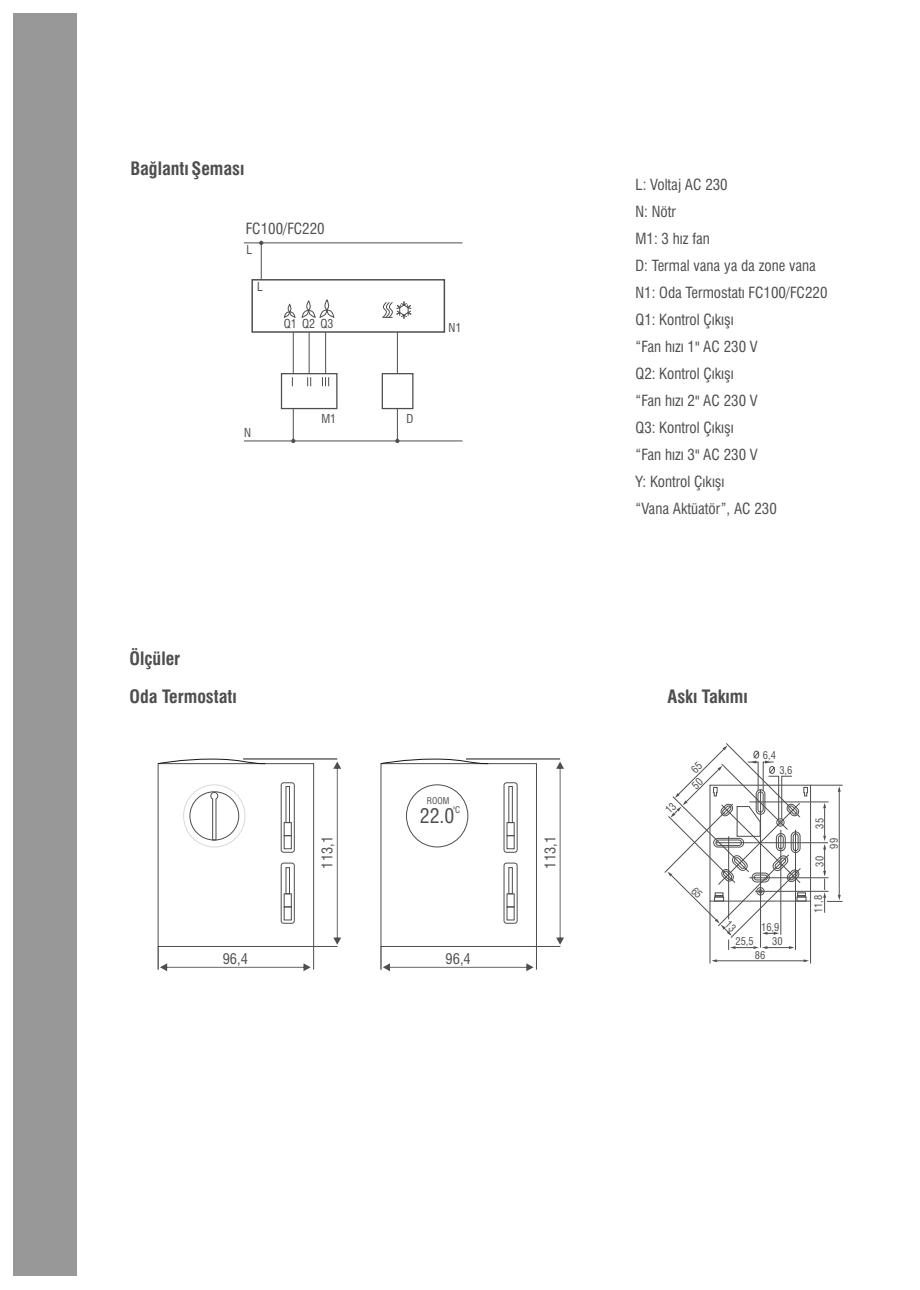
<style>
.page{position:relative;width:920px;height:1290px;background:#fff}
.page>*{position:absolute;margin:0;border:0;box-sizing:border-box;transform-origin:0 0}
.t1{font:condensed 19.8px "Swiss 721 BT";color:#4e4e4d}
.t2{font:700 condensed 18px/37.2px "Swiss 721 BT";color:#4e4e4d}
.t3{font:condensed 15px/27px "Swiss 721 BT";color:#4e4e4d}
.t4{font:condensed 14.4px "Swiss 721 BT";color:#4e4e4d}
.t5{font:condensed 12px "Swiss 721 BT";color:#4e4e4d}
.t6{font:condensed 10.5px "Swiss 721 BT";color:#4e4e4d}
.t7{font:condensed 9px "Swiss 721 BT";color:#4e4e4d}
.t8{font:condensed 4.5px "Swiss 721 BT";color:#4e4e4d}
</style>
<div class="page">
<div style="left:14px;top:14px;width:63px;height:1262px;background:#989899"></div>
<div style="left:251px;top:279px;width:194px;height:54px;border:1px solid #4e4e4d"></div>
<div style="left:306px;top:301px;width:5px;height:10px;border:1px solid #4e4e4d;border-radius:50%"></div>
<div style="left:325px;top:300px;width:4px;height:10px;border:1px solid #4e4e4d;border-radius:50%"></div>
<svg style="left:284px;top:304px;width:51px;height:14px"></svg>
<svg style="left:382px;top:301px;width:30px;height:18px"></svg>
<hr style="left:244px;top:242px;width:218px;height:1px;background:#4e4e4d">
<hr style="left:261px;top:243px;width:1px;height:37px;background:#4e4e4d">
<div style="left:281px;top:373px;width:56px;height:36px;border:1px solid #4e4e4d"></div>
<div style="left:382px;top:373px;width:31px;height:36px;border:1px solid #4e4e4d"></div>
<hr style="left:293px;top:332px;width:1px;height:42px;background:#4e4e4d">
<hr style="left:293px;top:409px;width:1px;height:32px;background:#4e4e4d">
<hr style="left:309px;top:332px;width:1px;height:42px;background:#4e4e4d">
<hr style="left:325px;top:332px;width:1px;height:42px;background:#4e4e4d">
<hr style="left:397px;top:332px;width:1px;height:42px;background:#4e4e4d">
<hr style="left:397px;top:409px;width:1px;height:32px;background:#4e4e4d">
<hr style="left:244px;top:440px;width:218px;height:1px;background:#4e4e4d">
<svg style="left:291px;top:439px;width:4px;height:4px"></svg>
<svg style="left:395px;top:439px;width:4px;height:4px"></svg>
<svg style="left:307px;top:377px;width:4px;height:9px"></svg>
<svg style="left:322px;top:377px;width:7px;height:9px"></svg>
<svg style="left:157px;top:758px;width:184px;height:213px"></svg>
<svg style="left:380px;top:758px;width:184px;height:213px"></svg>
<hr style="left:716px;top:960px;width:88px;height:1px;background:#4e4e4d">
<hr style="left:710px;top:901px;width:1px;height:62px;background:#4e4e4d">
<hr style="left:810px;top:901px;width:1px;height:62px;background:#4e4e4d">
<hr style="left:749px;top:802px;width:80px;height:1px;background:#4e4e4d">
<hr style="left:810px;top:785px;width:33px;height:1px;background:#4e4e4d">
<hr style="left:716px;top:842px;width:112px;height:1px;background:#4e4e4d">
<hr style="left:749px;top:877px;width:80px;height:1px;background:#4e4e4d">
<hr style="left:755px;top:891px;width:74px;height:1px;background:#4e4e4d">
<hr style="left:839px;top:788px;width:1px;height:107px;background:#4e4e4d">
<svg style="left:711px;top:959px;width:6px;height:3px"></svg>
<svg style="left:823px;top:803px;width:19px;height:110px"></svg>
<svg style="left:664px;top:743px;width:144px;height:207px"></svg>
<p class="t2" style="left:130px;top:152px;width:116px">Bağlantı Şeması</p>
<p class="t3" style="left:246px;top:217px;width:80px">FC100/FC220</p>
<p class="t5" style="left:246px;top:245px;width:7px">L</p>
<p class="t5" style="left:257px;top:282px;width:7px">L</p>
<p class="t5" style="left:284px;top:318px;width:51px">Q1 Q2 Q3</p>
<p class="t5" style="left:244px;top:427px;width:8px">N</p>
<p class="t5" style="left:321px;top:414px;width:16px">M1</p>
<p class="t5" style="left:406px;top:414px;width:8px">D</p>
<p class="t5" style="left:448px;top:323px;width:14px">N1</p>
<p class="t2" style="left:130px;top:642px;width:109px">Ölçüler<br>Oda Termostatı</p>
<p class="t4" style="left:223px;top:953px;width:27px">96,4</p>
<p class="t4" style="left:322px;top:868px;width:34px;rotate:-90deg">113,1</p>
<p class="t7" style="left:427px;top:797px;width:24px">ROOM</p>
<h1 class="t1" style="left:420px;top:808px;width:36px">22.0</h1>
<p class="t8" style="left:453px;top:805px;width:4px">o</p>
<p class="t7" style="left:455px;top:806px;width:7px">C</p>
<p class="t4" style="left:446px;top:953px;width:27px">96,4</p>
<p class="t4" style="left:544px;top:868px;width:34px;rotate:-90deg">113,1</p>
<p class="t3" style="left:635px;top:173px;width:193px">L: Voltaj AC 230<br>N: Nötr<br>M1: 3 hız fan<br>D: Termal vana ya da zone vana<br>N1: Oda Termostatı FC100/FC220<br>Q1: Kontrol Çıkışı<br>“Fan hızı 1" AC 230 V<br>Q2: Kontrol Çıkışı<br>“Fan hızı 2" AC 230 V<br>Q3: Kontrol Çıkışı<br>“Fan hızı 3" AC 230 V<br>Y: Kontrol Çıkışı<br>“Vana Aktüatör”, AC 230</p>
<p class="t2" style="left:667px;top:679px;width:82px">Askı Takımı</p>
<p class="t6" style="left:763px;top:751px;width:15px">6,4</p>
<p class="t6" style="left:779px;top:766px;width:15px">3,6</p>
<p class="t6" style="left:761px;top:923px;width:20px">16,9</p>
<p class="t6" style="left:772px;top:937px;width:12px">30</p>
<p class="t6" style="left:755px;top:951px;width:12px">86</p>
<p class="t6" style="left:735px;top:937px;width:20px">25,5</p>
<p class="t6" style="left:815px;top:828px;width:12px;rotate:-90deg">35</p>
<p class="t6" style="left:830px;top:848px;width:12px;rotate:-90deg">99</p>
<p class="t6" style="left:815px;top:867px;width:12px;rotate:-90deg">30</p>
<p class="t6" style="left:814px;top:913px;width:20px;rotate:-90deg">11,8</p>
</div>
